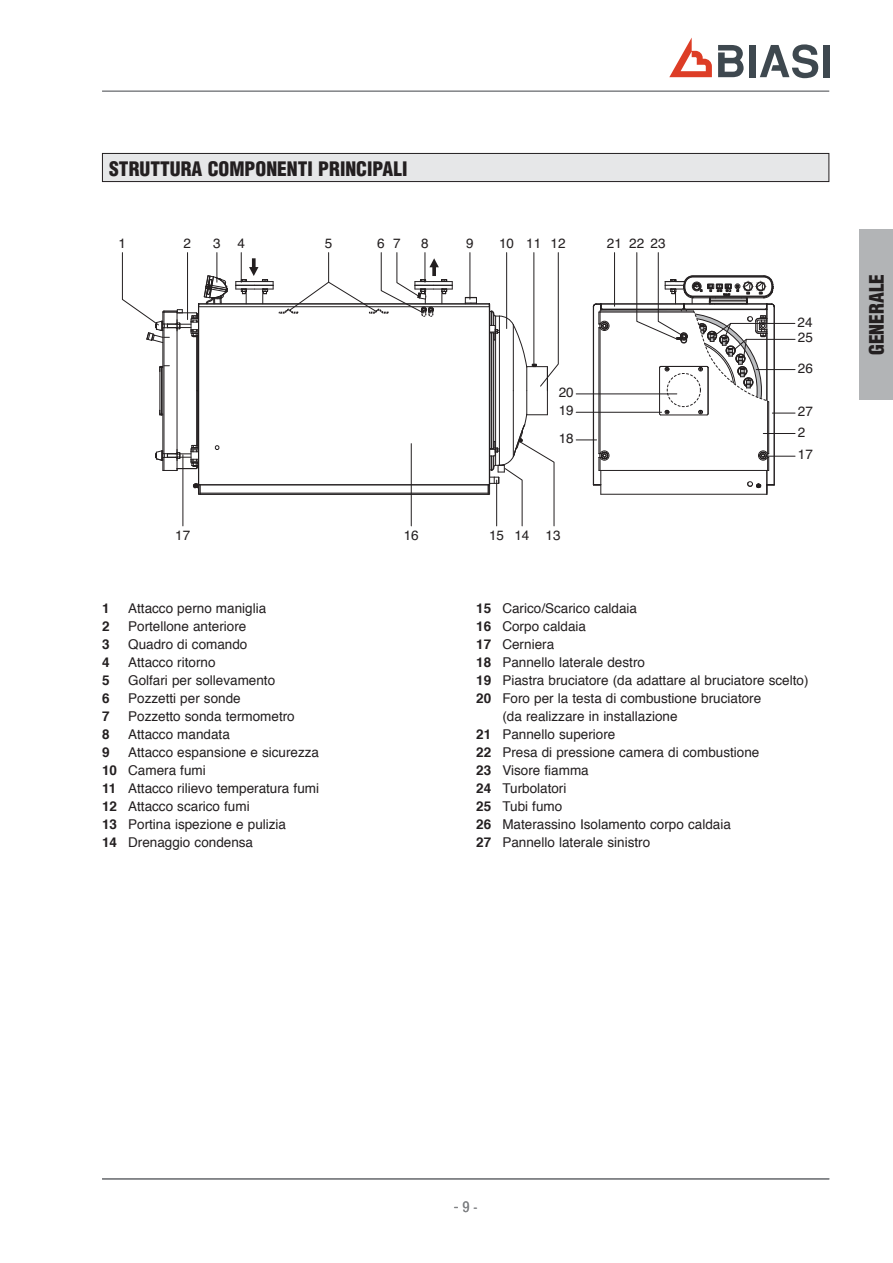
<style>
.page{position:relative;width:893px;height:1263px;background:#fff}
.page>*{position:absolute;margin:0;border:0;box-sizing:border-box;transform-origin:0 0}
.t1{font:900 condensed 19.5px "Helvetica";color:#231f20}
.t2{font:condensed 14.25px "Helvetica";color:#808285}
.t3{font:13.5px/18px "Helvetica";color:#231f20}
.t4{font:700 13.5px "Helvetica";color:#231f20}
.s1{font-weight:700}
.s2{font-size:12px}
</style>
<div class="page">
<hr style="left:102px;top:90px;width:727px;height:2px;background:#808285">
<svg style="left:669px;top:38px;width:43px;height:39px"></svg>
<div style="left:749px;top:45px;width:7px;height:32px;background:#3e484f"></div>
<div style="left:823px;top:45px;width:6px;height:32px;background:#3e484f"></div>
<svg style="left:760px;top:44px;width:59px;height:34px"></svg>
<svg style="left:718px;top:45px;width:25px;height:32px"></svg>
<div style="left:859px;top:230px;width:34px;height:170px;background:#b2b4b6"></div>
<hr style="left:102px;top:1178px;width:727px;height:2px;background:#808285">
<div style="left:102px;top:153px;width:727px;height:29px;background:#e6e7e8"></div>
<div style="left:102px;top:153px;width:727px;height:29px;border:1px solid #231f20"></div>
<svg style="left:122px;top:252px;width:437px;height:274px"></svg>
<svg style="left:576px;top:252px;width:219px;height:243px"></svg>
<div style="left:599px;top:451px;width:10px;height:10px;border:1px solid #231f20;border-radius:50%"></div>
<div style="left:599px;top:321px;width:10px;height:10px;border:1px solid #231f20;border-radius:50%"></div>
<div style="left:758px;top:451px;width:10px;height:9px;border:1px solid #231f20;border-radius:50%"></div>
<h1 class="t1" style="left:109px;top:161px;width:300px">STRUTTURA COMPONENTI PRINCIPALI</h1>
<p class="t3" style="left:118px;top:236px;width:9px">1</p>
<p class="t3" style="left:184px;top:236px;width:9px">2</p>
<p class="t3" style="left:213px;top:236px;width:33px">3 4</p>
<p class="t3" style="left:325px;top:236px;width:9px">5</p>
<p class="t3" style="left:377px;top:236px;width:25px">6 7</p>
<p class="t3" style="left:421px;top:236px;width:9px">8</p>
<p class="t3" style="left:466px;top:236px;width:9px">9</p>
<p class="t3" style="left:499px;top:236px;width:68px">10 11 12</p>
<p class="t3" style="left:607px;top:236px;width:60px">21 22 23</p>
<p class="t3" style="left:797px;top:315px;width:17px;line-height:15.9px">24<br>25</p>
<p class="t3" style="left:798px;top:360px;width:17px">26</p>
<p class="t3" style="left:559px;top:385px;width:17px">20</p>
<p class="t3" style="left:559px;top:431px;width:17px">18</p>
<p class="t3" style="left:559px;top:403px;width:17px">19</p>
<p class="t3" style="left:798px;top:404px;width:17px">27</p>
<p class="t3" style="left:798px;top:424px;width:9px">2</p>
<p class="t3" style="left:175px;top:528px;width:17px">17</p>
<p class="t3" style="left:404px;top:528px;width:17px">16</p>
<p class="t3" style="left:489px;top:528px;width:73px">15 14 13</p>
<p class="t3" style="left:798px;top:447px;width:17px">17</p>
<p class="t4" style="left:102px;top:602px;width:9px">1</p>
<p class="t3" style="left:128px;top:600px;width:140px">Attacco perno maniglia</p>
<p class="t4" style="left:102px;top:620px;width:9px">2</p>
<p class="t3" style="left:128px;top:618px;width:120px">Portellone anteriore</p>
<p class="t4" style="left:102px;top:638px;width:9px">3</p>
<p class="t3" style="left:128px;top:636px;width:121px">Quadro di comando</p>
<p class="t4" style="left:102px;top:656px;width:9px">4</p>
<p class="t3" style="left:128px;top:654px;width:89px">Attacco ritorno</p>
<p class="t4" style="left:102px;top:674px;width:9px">5</p>
<p class="t3" style="left:128px;top:672px;width:149px">Golfari per sollevamento</p>
<p class="t4" style="left:102px;top:692px;width:9px">6</p>
<p class="t3" style="left:128px;top:690px;width:114px">Pozzetti per sonde</p>
<p class="t4" style="left:102px;top:710px;width:9px">7</p>
<p class="t3" style="left:128px;top:708px;width:168px">Pozzetto sonda termometro</p>
<p class="t4" style="left:102px;top:728px;width:9px">8</p>
<p class="t3" style="left:128px;top:726px;width:103px">Attacco mandata</p>
<p class="t4" style="left:102px;top:746px;width:9px">9</p>
<p class="t3" style="left:102px;top:744px;width:219px;text-indent:26px">Attacco espansione e sicurezza<br><span class="s1">10</span> Camera fumi<br><span class="s1">11</span> Attacco rilievo temperatura fumi<br><span class="s1">12</span> Attacco scarico fumi<br><span class="s1">13</span> Portina ispezione e pulizia<br><span class="s1">14</span> Drenaggio condensa</p>
<p class="t3" style="left:476px;top:600px;width:162px"><span class="s1">15</span> Carico/Scarico caldaia</p>
<p class="t3" style="left:476px;top:618px;width:111px"><span class="s1">16</span> Corpo caldaia</p>
<p class="t3" style="left:476px;top:636px;width:79px"><span class="s1">17</span> Cerniera</p>
<p class="t3" style="left:476px;top:654px;width:170px"><span class="s1">18</span> Pannello laterale destro</p>
<p class="t3" style="left:476px;top:672px;width:334px"><span class="s1">19</span> Piastra bruciatore (da adattare al bruciatore scelto)</p>
<p class="t3" style="left:476px;top:690px;width:286px"><span class="s1">20</span> Foro per la testa di combustione bruciatore</p>
<p class="t3" style="left:502px;top:708px;width:177px">(da realizzare in installazione</p>
<p class="t3" style="left:476px;top:726px;width:141px"><span class="s1">21</span> Pannello superiore</p>
<p class="t3" style="left:476px;top:744px;width:285px"><span class="s1">22</span> Presa di pressione camera di combustione</p>
<p class="t3" style="left:476px;top:762px;width:114px"><span class="s1">23</span> Visore fiamma</p>
<p class="t3" style="left:476px;top:780px;width:92px"><span class="s1">24</span> Turbolatori</p>
<p class="t3" style="left:476px;top:798px;width:87px"><span class="s1">25</span> Tubi fumo</p>
<p class="t3" style="left:476px;top:816px;width:256px"><span class="s1">26</span> Materassino Isolamento corpo caldaia</p>
<p class="t3" style="left:476px;top:834px;width:175px"><span class="s1">27</span> Pannello laterale sinistro</p>
<h1 class="t1" style="left:869px;top:355px;width:83px;rotate:-90deg">GENERALE</h1>
<p class="t2" style="left:454px;top:1201px;width:25px">- 9 <span class="s2">-</span></p>
</div>
